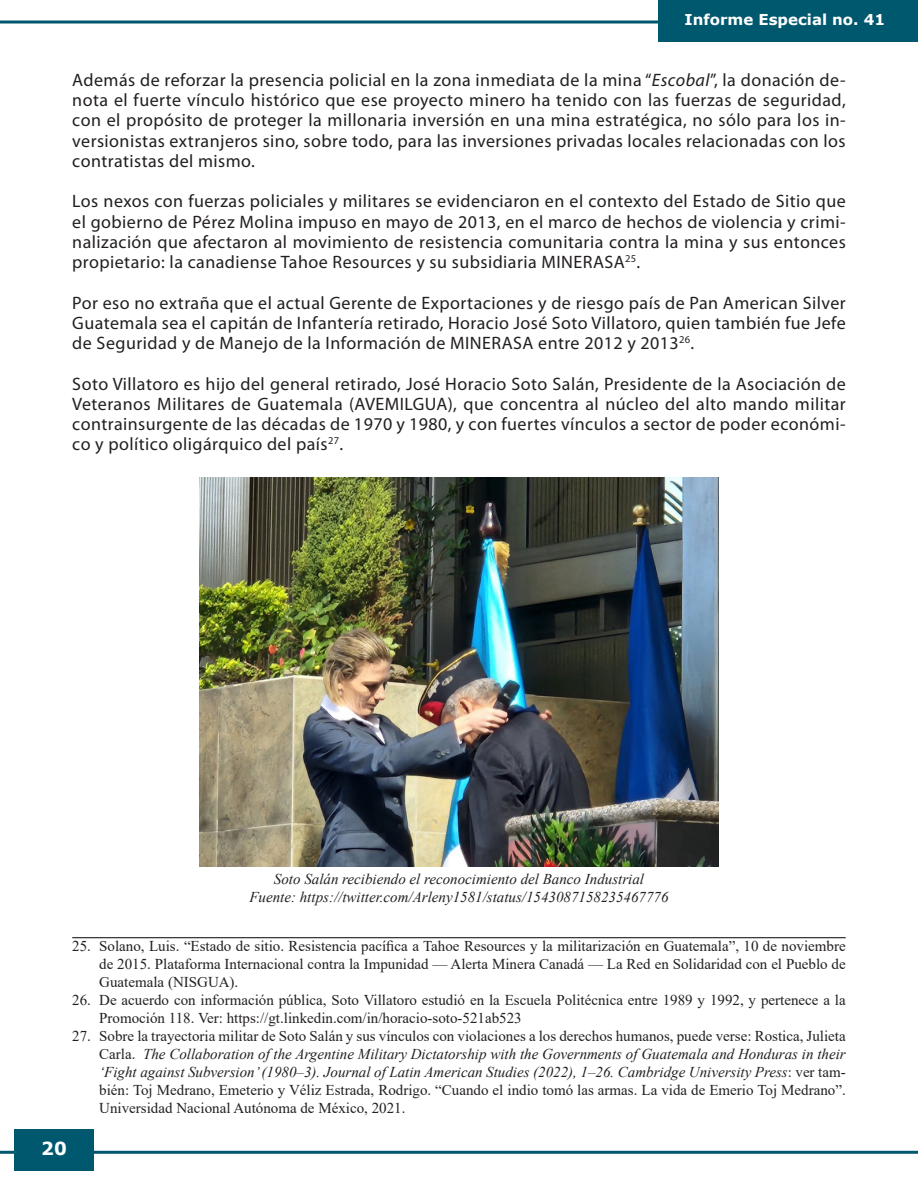
<style>
.page{position:relative;width:918px;height:1188px;background:#fff}
.page>*{position:absolute;margin:0;border:0;box-sizing:border-box;transform-origin:0 0}
.t1{font:18px/20.2px "Myriad Pro";letter-spacing:.025em;color:#231f20;text-align:justify}
.t2{font:700 18px "Verdana";color:#fff}
.t3{font:15px/18px "Times New Roman";color:#231f20;text-align:justify}
.t4{font:italic 15px "Times New Roman";color:#231f20}
.t5{font:700 15px "Verdana";color:#fff}
.s1{font-style:italic}
</style>
<div class="page">
<hr style="left:0;top:1151px;width:918px;height:3px;background:#00586f">
<div style="left:14px;top:1130px;width:80px;height:41px;background:#00586f"></div>
<hr style="left:0;top:21px;width:658px;height:3px;background:#00586f">
<div style="left:658px;top:0;width:260px;height:41px;background:#00586f"></div>
<hr style="left:72px;top:937px;width:774px;height:1px;background:#231f20">
<img style="left:199px;top:477px;width:519px;height:390px">
<p class="t5" style="left:685px;top:9px;width:202px">Informe Especial no. 41</p>
<p class="t1" style="left:72px;top:69px;width:775px">Además de reforzar la presencia policial en la zona inmediata de la mina “<span class="s1">Escobal</span>”, la donación de&shy;nota el fuerte vínculo histórico que ese proyecto minero ha tenido con las fuerzas de seguridad, con el propósito de proteger la millonaria inversión en una mina estratégica, no sólo para los in&shy;versionistas extranjeros sino, sobre todo, para las inversiones privadas locales relacionadas con los contratistas del mismo.</p>
<p class="t1" style="left:72px;top:191px;width:775px">Los nexos con fuerzas policiales y militares se evidenciaron en el contexto del Estado de Sitio que el gobierno de Pérez Molina impuso en mayo de 2013, en el marco de hechos de violencia y crimi&shy;nalización que afectaron al movimiento de resistencia comunitaria contra la mina y sus entonces propietario: la canadiense Tahoe Resources y su subsidiaria MINERASA<sup>25</sup>.</p>
<p class="t1" style="left:72px;top:292px;width:775px">Por eso no extraña que el actual Gerente de Exportaciones y de riesgo país de Pan American Silver Guatemala sea el capitán de Infantería retirado, Horacio José Soto Villatoro, quien también fue Jefe de Seguridad y de Manejo de la Información de MINERASA entre 2012 y 2013<sup>26</sup>.</p>
<p class="t1" style="left:72px;top:373px;width:775px">Soto Villatoro es hijo del general retirado, José Horacio Soto Salán, Presidente de la Asociación de Veteranos Militares de Guatemala (AVEMILGUA), que concentra al núcleo del alto mando militar contrainsurgente de las décadas de 1970 y 1980, y con fuertes vínculos a sector de poder económi&shy;co y político oligárquico del país<sup>27</sup>.</p>
<p class="t4" style="left:274px;top:869px;width:372px">Soto Salán recibiendo el reconocimiento del Banco Industrial</p>
<p class="t4" style="left:249px;top:887px;width:421px">Fuente: https://twitter.com/Arleny1581/status/1543087158235467776</p>
<p class="t3" style="left:99px;top:937px;width:748px;text-indent:-27px">25. Solano, Luis. “Estado de sitio. Resistencia pacífica a Tahoe Resources y la militarización en Guatemala”, 10 de noviembre de 2015. Plataforma Internacional contra la Impunidad — Alerta Minera Canadá — La Red en Solidaridad con el Pueblo de Guatemala (NISGUA).</p>
<p class="t3" style="left:99px;top:991px;width:748px;text-indent:-27px">26. De acuerdo con información pública, Soto Villatoro estudió en la Escuela Politécnica entre 1989 y 1992, y pertenece a la<br>Promoción 118. Ver: https://gt.linkedin.com/in/horacio-soto-521ab523</p>
<p class="t3" style="left:99px;top:1027px;width:748px;text-indent:-27px">27. Sobre la trayectoria militar de Soto Salán y sus vínculos con violaciones a los derechos humanos, puede verse: Rostica, Julieta Carla. <span class="s1">The Collaboration of the Argentine Military Dictatorship with the Governments of Guatemala and Honduras in their ‘Fight against Subversion’ (1980–3). Journal of Latin American Studies (2022), 1–26. Cambridge University Press</span>: ver tam&shy;bién: Toj Medrano, Emeterio y Véliz Estrada, Rodrigo. “Cuando el indio tomó las armas. La vida de Emerio Toj Medrano”.<br>Universidad Nacional Autónoma de México, 2021.</p>
<p class="t2" style="left:41px;top:1136px;width:27px">20</p>
</div>
